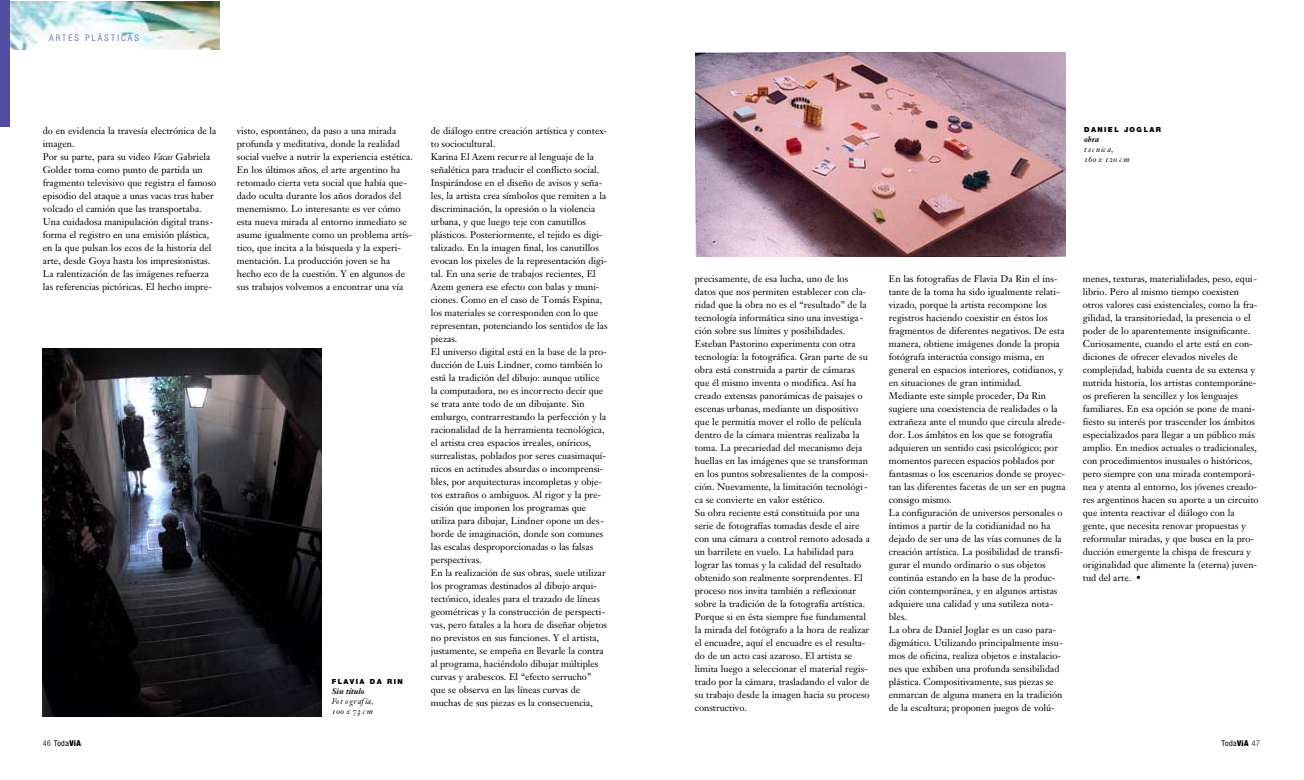
<style>
.page{position:relative;width:1304px;height:780px;background:#fff}
.page>*{position:absolute;margin:0;border:0;box-sizing:border-box;transform-origin:0 0}
.t1{font:9.5px/13px "Janson Text";color:#000}
.t2{font:300 condensed 9px "Helvetica Neue";letter-spacing:.24em;color:#524da1}
.t3{font:8px/10px "Janson Text Italic Os F";letter-spacing:.015em;color:#000}
.t4{font:condensed 8px "Helvetica Neue";color:#000}
.t5{font:8px "Janson Text Bold Italic Os F";color:#000}
.t6{font:900 7px "Helvetica Neue";letter-spacing:.205em;color:#000}
.s1{font-style:italic}
.s2{font-weight:300}
.s3{font-weight:900}
</style>
<div class="page">
<img style="left:696px;top:52px;width:370px;height:205px">
<img style="left:10px;top:1px;width:210px;height:49px">
<div style="left:0;top:0;width:10px;height:127px;background:#524da1"></div>
<img style="left:42px;top:348px;width:280px;height:369px">
<p class="t2" style="left:49px;top:34px;width:91px">A RTES PLÁSTICAS</p>
<p class="t1" style="left:43px;top:125px;width:175px">do en evidencia la travesía electrónica de la imagen.<br>Por su parte, para su video <span class="s1">Vacas</span> Gabriela Golder toma como punto de partida un fragmento televisivo que registra el famoso episodio del ataque a unas vacas tras haber volcado el camión que las transportaba.<br>Una cuidadosa manipulación digital trans&shy;forma el registro en una emisión plástica, en la que pulsan los ecos de la historia del arte, desde Goya hasta los impresionistas.<br>La ralentización de las imágenes refuerza las referencias pictóricas. El hecho impre-</p>
<p class="t1" style="left:237px;top:125px;width:177px">visto, espontáneo, da paso a una mirada profunda y meditativa, donde la realidad social vuelve a nutrir la experiencia estética.<br>En los últimos años, el arte argentino ha retomado cierta veta social que había que&shy;dado oculta durante los años dorados del menemismo. Lo interesante es ver cómo esta nueva mirada al entorno inmediato se asume igualmente como un problema artís&shy;tico, que incita a la búsqueda y la experi&shy;mentación. La producción joven se ha hecho eco de la cuestión. Y en algunos de sus trabajos volvemos a encontrar una vía</p>
<p class="t1" style="left:431px;top:125px;width:178px">de diálogo entre creación artística y contex&shy;to sociocultural.<br>Karina El Azem recurre al lenguaje de la señalética para traducir el conflicto social.<br>Inspirándose en el diseño de avisos y seña&shy;les, la artista crea símbolos que remiten a la discriminación, la opresión o la violencia urbana, y que luego teje con canutillos plásticos. Posteriormente, el tejido es digi&shy;talizado. En la imagen final, los canutillos evocan los pixeles de la representación digi&shy;tal. En una serie de trabajos recientes, El Azem genera ese efecto con balas y muni&shy;ciones. Como en el caso de Tomás Espina, los materiales se corresponden con lo que representan, potenciando los sentidos de las piezas.<br>El universo digital está en la base de la pro&shy;ducción de Luis Lindner, como también lo está la tradición del dibujo: aunque utilice la computadora, no es incorrecto decir que se trata ante todo de un dibujante. Sin embargo, contrarrestando la perfección y la racionalidad de la herramienta tecnológica, el artista crea espacios irreales, oníricos, surrealistas, poblados por seres cuasimaquí&shy;nicos en actitudes absurdas o incomprensi&shy;bles, por arquitecturas incompletas y obje&shy;tos extraños o ambiguos. Al rigor y la pre&shy;cisión que imponen los programas que utiliza para dibujar, Lindner opone un des&shy;borde de imaginación, donde son comunes las escalas desproporcionadas o las falsas perspectivas.<br>En la realización de sus obras, suele utilizar los programas destinados al dibujo arqui&shy;tectónico, ideales para el trazado de líneas geométricas y la construcción de perspecti&shy;vas, pero fatales a la hora de diseñar objetos no previstos en sus funciones. Y el artista, justamente, se empeña en llevarle la contra al programa, haciéndolo dibujar múltiples curvas y arabescos. El “efecto serrucho” que se observa en las líneas curvas de muchas de sus piezas es la consecuencia,</p>
<p class="t6" style="left:332px;top:679px;width:73px">F L AVIA DA RIN</p>
<p class="t5" style="left:332px;top:688px;width:34px">Sin título</p>
<p class="t3" style="left:332px;top:697px;width:43px">Fot ografía,<br>100 x 73 c m</p>
<p class="t6" style="left:1084px;top:127px;width:78px">DANIEL JOGLAR</p>
<p class="t5" style="left:1084px;top:136px;width:17px">obra</p>
<p class="t3" style="left:1084px;top:145px;width:47px">t ecnica,<br>160 x 120 c m</p>
<p class="t1" style="left:695px;top:273px;width:177px">precisamente, de esa lucha, uno de los datos que nos permiten establecer con cla&shy;ridad que la obra no es el “resultado” de la tecnología informática sino una investiga&shy;ción sobre sus límites y posibilidades.<br>Esteban Pastorino experimenta con otra tecnología: la fotográfica. Gran parte de su obra está construida a partir de cámaras que él mismo inventa o modifica. Así ha creado extensas panorámicas de paisajes o escenas urbanas, mediante un dispositivo que le permitía mover el rollo de película dentro de la cámara mientras realizaba la toma. La precariedad del mecanismo deja huellas en las imágenes que se transforman en los puntos sobresalientes de la composi&shy;ción. Nuevamente, la limitación tecnológi&shy;ca se convierte en valor estético.<br>Su obra reciente está constituida por una serie de fotografías tomadas desde el aire con una cámara a control remoto adosada a un barrilete en vuelo. La habilidad para lograr las tomas y la calidad del resultado obtenido son realmente sorprendentes. El proceso nos invita también a reflexionar sobre la tradición de la fotografía artística.<br>Porque si en ésta siempre fue fundamental la mirada del fotógrafo a la hora de realizar el encuadre, aquí el encuadre es el resulta&shy;do de un acto casi azaroso. El artista se limita luego a seleccionar el material regis&shy;trado por la cámara, trasladando el valor de su trabajo desde la imagen hacia su proceso constructivo.</p>
<p class="t1" style="left:889px;top:273px;width:178px">En las fotografías de Flavia Da Rin el ins&shy;tante de la toma ha sido igualmente relati&shy;vizado, porque la artista recompone los registros haciendo coexistir en éstos los fragmentos de diferentes negativos. De esta manera, obtiene imágenes donde la propia fotógrafa interactúa consigo misma, en general en espacios interiores, cotidianos, y en situaciones de gran intimidad.<br>Mediante este simple proceder, Da Rin sugiere una coexistencia de realidades o la extrañeza ante el mundo que circula alrede&shy;dor. Los ámbitos en los que se fotografía adquieren un sentido casi psicológico; por momentos parecen espacios poblados por fantasmas o los escenarios donde se proyec&shy;tan las diferentes facetas de un ser en pugna consigo mismo.<br>La configuración de universos personales o íntimos a partir de la cotidianidad no ha dejado de ser una de las vías comunes de la creación artística. La posibilidad de transfi&shy;gurar el mundo ordinario o sus objetos continúa estando en la base de la produc&shy;ción contemporánea, y en algunos artistas adquiere una calidad y una sutileza nota&shy;bles.<br>La obra de Daniel Joglar es un caso para&shy;digmático. Utilizando principalmente insu&shy;mos de oficina, realiza objetos e instalacio&shy;nes que exhiben una profunda sensibilidad plástica. Compositivamente, sus piezas se enmarcan de alguna manera en la tradición de la escultura; proponen juegos de volú-</p>
<p class="t1" style="left:1083px;top:273px;width:177px">menes, texturas, materialidades, peso, equi&shy;librio. Pero al mismo tiempo coexisten otros valores casi existenciales, como la fra&shy;gilidad, la transitoriedad, la presencia o el poder de lo aparentemente insignificante.<br>Curiosamente, cuando el arte está en con&shy;diciones de ofrecer elevados niveles de complejidad, habida cuenta de su extensa y nutrida historia, los artistas contemporáne&shy;os prefieren la sencillez y los lenguajes familiares. En esa opción se pone de mani&shy;fiesto su interés por trascender los ámbitos especializados para llegar a un público más amplio. En medios actuales o tradicionales, con procedimientos inusuales o históricos, pero siempre con una mirada contemporá&shy;nea y atenta al entorno, los jóvenes creado&shy;res argentinos hacen su aporte a un circuito que intenta reactivar el diálogo con la gente, que necesita renovar propuestas y reformular miradas, y que busca en la pro&shy;ducción emergente la chispa de frescura y originalidad que alimente la (eterna) juven&shy;tud del arte. •</p>
<p class="t4" style="left:43px;top:740px;width:40px"><span class="s2">4 6</span> To d a<span class="s3">V í A</span></p>
<p class="t4" style="left:1222px;top:740px;width:40px">To d a<span class="s3">VíA</span> <span class="s2">4 7</span></p>
</div>
